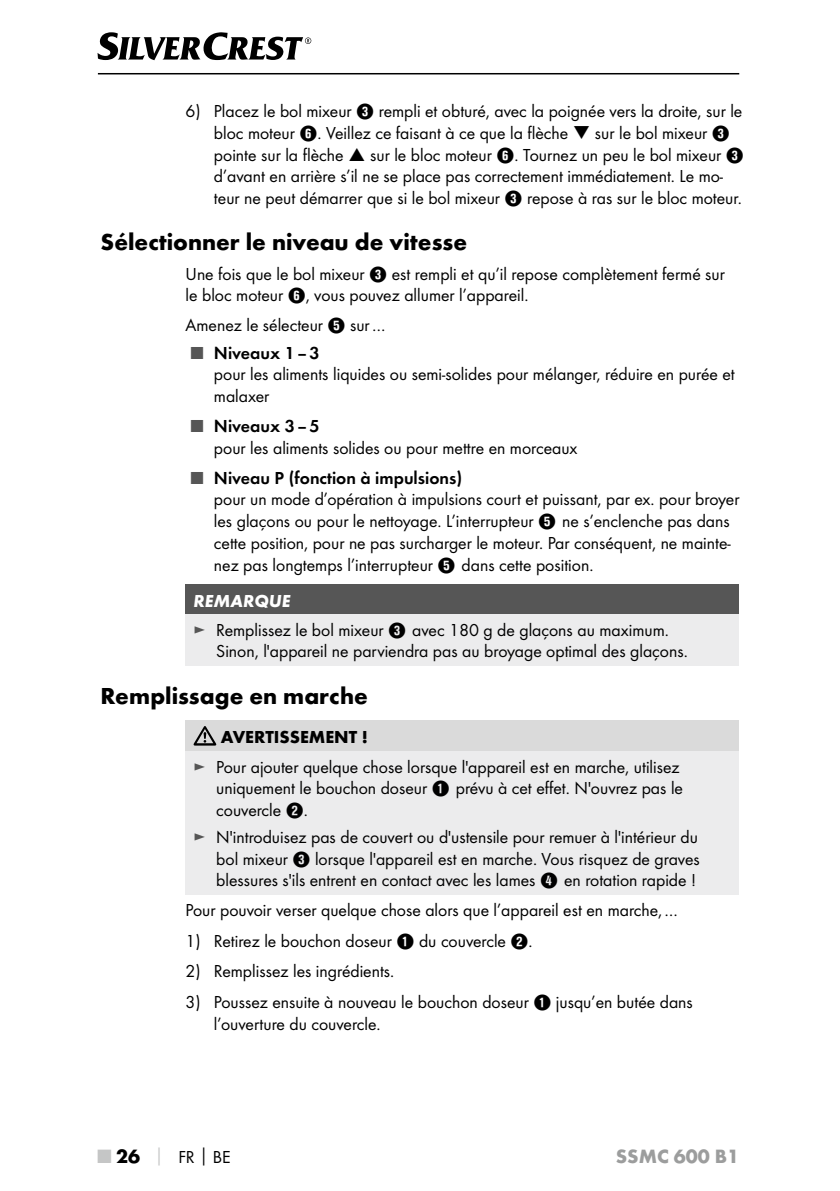
<style>
.page{position:relative;width:840px;height:1191px;background:#fff}
.page>*{position:absolute;margin:0;border:0;box-sizing:border-box;transform-origin:0 0}
.t1{font:700 24px "Futura";color:#000}
.t2{font:700 20px "Futura";color:#9c9d9d}
.t3{font:18px/21.6px "Futura Boo";color:#000}
.t4{font:18px "Futura Dem";color:#000}
.t5{font:700 18px "Futura";color:#000}
.t6{font:italic 700 18px "Futura";color:#fff}
.s1{font-family:"Hako PI Nummern"}
.s2{font-family:"Futura Boo";color:#565656}
.s3{color:#565656}
.s4{font-family:"Futura";font-weight:700;font-size:20px;color:#c5c6c6}
.s5{font-family:"Futura";font-weight:700;font-size:20px}
.s6{font-family:"Futura";font-weight:700;color:#c5c6c6}
.s7{font-family:"Futura";font-weight:700}
</style>
<div class="page">
<hr style="left:98px;top:73px;width:640px;height:1px;background:#000">
<svg style="left:97px;top:32px;width:214px;height:28px"></svg>
<div style="left:185px;top:584px;width:553px;height:31px;background:#565656"></div>
<div style="left:185px;top:615px;width:553px;height:51px;background:#ececed"></div>
<div style="left:185px;top:720px;width:553px;height:31px;background:#dadada"></div>
<div style="left:185px;top:751px;width:553px;height:143px;background:#ececed"></div>
<svg style="left:193px;top:726px;width:23px;height:19px"></svg>
<p class="t3" style="left:214px;top:100px;width:529px;text-indent:-28px">6) Placez le bol mixeur <span class="s1">3</span> rempli et obturé, avec la poignée vers la droite, sur le bloc moteur <span class="s1">6</span>. Veillez ce faisant à ce que la flèche ❑ sur le bol mixeur <span class="s1">3 </span>pointe sur la flèche</p>
<p class="t3" style="left:214px;top:144px;width:531px;text-indent:156px">sur le bloc moteur <span class="s1">6</span>. Tournez un peu le bol mixeur <span class="s1">3 </span>d’avant en arrière s’il ne se place pas correctement immédiatement. Le mo&shy;teur ne peut démarrer que si le bol mixeur <span class="s1">3</span> repose à ras sur le bloc moteur.</p>
<h1 class="t1" style="left:100px;top:227px;width:368px">Sélectionner le niveau de vitesse</h1>
<p class="t3" style="left:185px;top:263px;width:540px">Une fois que le bol mixeur <span class="s1">3</span> est rempli et qu’il repose complètement fermé sur le bloc moteur <span class="s1">6</span>, vous pouvez allumer l’appareil.</p>
<p class="t3" style="left:185px;top:314px;width:201px">Amenez le sélecteur <span class="s1">5</span> sur…</p>
<p class="t4" style="left:191px;top:342px;width:130px"><span class="s2">■</span> Niveaux 1–3</p>
<p class="t3" style="left:214px;top:363px;width:522px">pour les aliments liquides ou semi-solides pour mélanger, réduire en purée et malaxer</p>
<p class="t4" style="left:191px;top:415px;width:130px"><span class="s2">■</span> Niveaux 3–5</p>
<p class="t3" style="left:214px;top:437px;width:365px">pour les aliments solides ou pour mettre en morceaux</p>
<p class="t4" style="left:191px;top:467px;width:272px"><span class="s2">■</span> Niveau P (fonction à impulsions)</p>
<p class="t3" style="left:214px;top:488px;width:526px">pour un mode d’opération à impulsions court et puissant, par ex. pour broyer les glaçons ou pour le nettoyage. L’interrupteur <span class="s1">5</span> ne s’enclenche pas dans cette position, pour ne pas surcharger le moteur. Par conséquent, ne mainte&shy;nez pas longtemps l’interrupteur <span class="s1">5</span> dans cette position.</p>
<p class="t6" style="left:193px;top:589px;width:98px">REMARQUE</p>
<p class="t3" style="left:216px;top:619px;width:470px;text-indent:-23px"><span class="s3">►</span> Remplissez le bol mixeur <span class="s1">3</span> avec 180 g de glaçons au maximum.<br>Sinon, l'appareil ne parviendra pas au broyage optimal des glaçons.</p>
<h1 class="t1" style="left:100px;top:681px;width:269px">Remplissage en marche</h1>
<p class="t5" style="left:221px;top:726px;width:148px">AVERTISSEMENT !</p>
<p class="t3" style="left:216px;top:755px;width:468px;text-indent:-23px"><span class="s3">►</span> Pour ajouter quelque chose lorsque l'appareil est en marche, utilisez uniquement le bouchon doseur <span class="s1">1</span> prévu à cet effet. N'ouvrez pas le couvercle <span class="s1">2</span>.</p>
<p class="t3" style="left:216px;top:826px;width:484px;text-align:justify;text-indent:-23px"><span class="s3">►</span> N'introduisez pas de couvert ou d'ustensile pour remuer à l'intérieur du bol mixeur <span class="s1">3</span> lorsque l'appareil est en marche. Vous risquez de graves blessures s'ils entrent en contact avec les lames <span class="s1">4</span> en rotation rapide !</p>
<p class="t3" style="left:185px;top:899px;width:493px">Pour pouvoir verser quelque chose alors que l’appareil est en marche,…</p>
<p class="t3" style="left:185px;top:930px;width:346px">1) Retirez le bouchon doseur <span class="s1">1</span> du couvercle <span class="s1">2</span>.</p>
<p class="t3" style="left:185px;top:960px;width:208px">2) Remplissez les ingrédients.</p>
<p class="t3" style="left:214px;top:990px;width:480px;text-indent:-28px">3) Poussez ensuite à nouveau le bouchon doseur <span class="s1">1</span> jusqu’en butée dans l’ouverture du couvercle.</p>
<p class="t3" style="left:98px;top:1145px;width:134px"><span class="s4">■</span> <span class="s5">26</span> <span class="s6">│</span> FR<span class="s7">│</span>BE</p>
<p class="t2" style="left:615px;top:1143px;width:125px">SSMC 600 B1</p>
</div>
